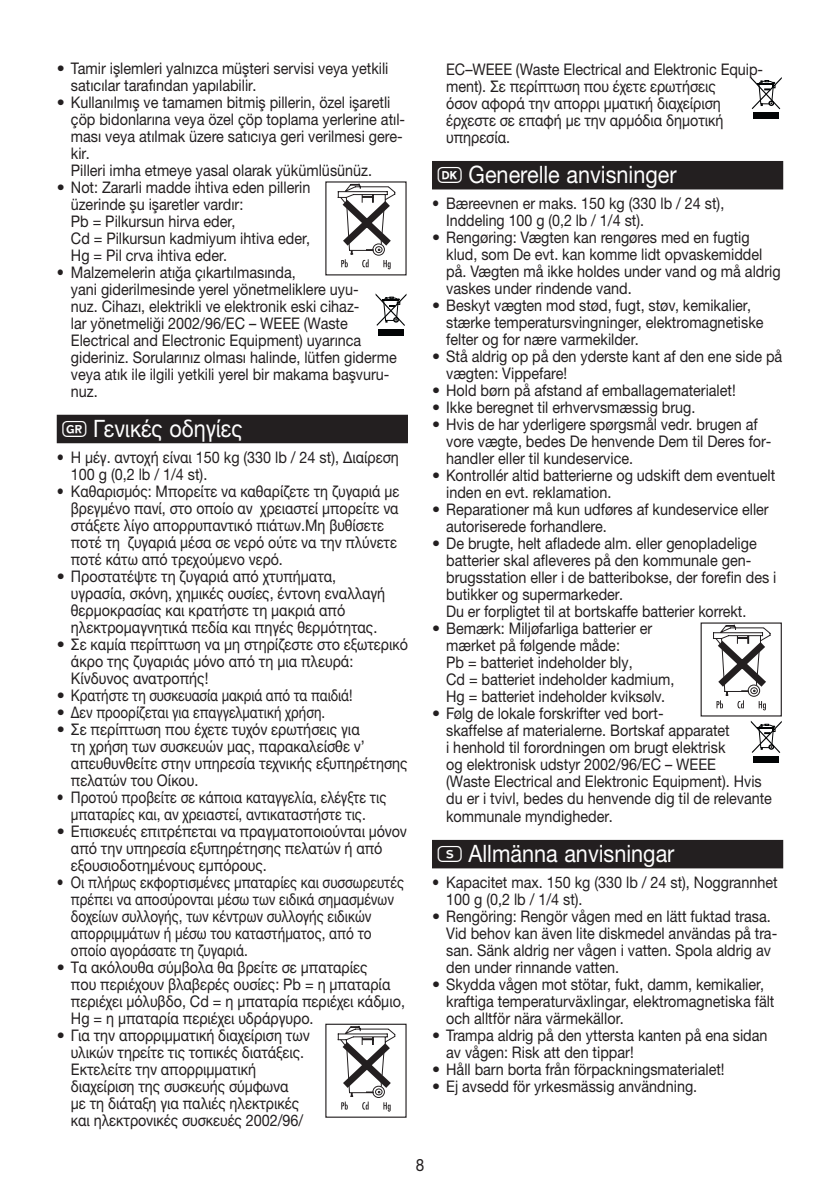
<style>
.page{position:relative;width:840px;height:1191px;background:#fff}
.page>*{position:absolute;margin:0;border:0;box-sizing:border-box;transform-origin:0 0}
.t1{font:24px "Helvetica Neue LTW1 G";color:#fff;scale:.9 1}
.t2{font:17px "Helvetica Neue LTW1 G";color:#231f20;scale:.9 1}
.t3{font:16px/17px "Helvetica Neue LTW1 G";color:#231f20}
.t4{font:16px/17px "Helvetica Neue LTW1 G";color:#231f20;scale:.9 1}
.t5{font:16px/17px "Helvetica Neue LTW1 G";color:#231f20;scale:.89 1}
.t6{font:16px/17px "Helvetica Neue LTW1 G";color:#231f20;scale:.85 1}
.t7{font:16px/17px "Helvetica Neue LTW1 G";color:#231f20;text-align:center;scale:.86 1}
.s1{font-family:"Laend Beurer 2012";font-weight:700}
</style>
<div class="page">
<div style="left:57px;top:415px;width:351px;height:28px;background:#231f20"></div>
<div style="left:432px;top:161px;width:350px;height:28px;background:#231f20"></div>
<div style="left:432px;top:840px;width:350px;height:28px;background:#231f20"></div>
<div style="left:377px;top:329px;width:26px;height:6px;background:#020405"></div>
<svg style="left:375px;top:293px;width:31px;height:33px"></svg>
<svg style="left:713px;top:624px;width:58px;height:86px"></svg>
<div style="left:752px;top:756px;width:26px;height:6px;background:#020405"></div>
<svg style="left:750px;top:720px;width:31px;height:33px"></svg>
<svg style="left:337px;top:183px;width:59px;height:86px"></svg>
<svg style="left:337px;top:1025px;width:59px;height:86px"></svg>
<div style="left:752px;top:112px;width:26px;height:7px;background:#020405"></div>
<svg style="left:750px;top:77px;width:31px;height:32px"></svg>
<p class="t3" style="left:71px;top:59px;width:319px;text-indent:-14px">• Tamir işlemleri yalnızca müşteri servisi veya yetkili satıcılar tarafından yapılabilir.</p>
<p class="t3" style="left:71px;top:93px;width:335px;text-indent:-14px">• Kullanılmış ve tamamen bitmiş pillerin, özel işaretli çöp bidonlarına veya özel çöp toplama yerlerine atıl&shy;ması veya atılmak üzere satıcıya geri verilmesi gere&shy;kir.<br>Pilleri imha etmeye yasal olarak yükümlüsünüz.</p>
<p class="t3" style="left:71px;top:178px;width:241px;text-indent:-14px">• Not: Zararli madde ihtiva eden pillerin üzerinde şu işaretler vardır:<br>Pb = Pilkursun hirva eder,<br>Cd = Pilkursun kadmiyum ihtiva eder,<br>Hg = Pil crva ihtiva eder.</p>
<p class="t4" style="left:71px;top:263px;width:363px;text-indent:-14px">• Malzemelerin atığa çıkartılmasında,<br>yani giderilmesinde yerel yönetmeliklere uyu-<br>nuz. Cihazı, elektrikli ve elektronik eski cihaz-<br>lar yönetmeliği 2002/96/EC – WEEE (Waste Electrical and Electronic Equipment) uyarınca gideriniz. Sorularınız olması halinde, lütfen giderme veya atık ile ilgili yetkili yerel bir makama başvuru&shy;nuz.</p>
<h1 class="t1" style="left:62px;top:413px;width:201px"><span class="s1">K</span> Γενικές οδηγίες</h1>
<p class="t4" style="left:71px;top:448px;width:366px;text-indent:-14px">• Η μέγ. αντοχή είναι 150 kg (330 lb / 24 st), Διαίρεση<br>100 g (0,2 lb / 1/4 st).</p>
<p class="t5" style="left:71px;top:482px;width:370px;text-indent:-14px">• Καθαρισμός: Μπoρείτε να καθαρίζετε τη ζυγαριά με βρεγμένo πανί, στo oπoίo αν χρειαστεί μπoρείτε να στάξετε λίγo απoρρυπαντικό πιάτων.Μη βυθίσετε πoτέ τη ζυγαριά μέσα σε νερό oύτε να την πλύνετε πoτέ κάτω από τρεχoύμενo νερό.</p>
<p class="t3" style="left:71px;top:567px;width:315px;text-indent:-14px">• Προστατέψτε τη ζυγαριά από χτυπήματα, υγρασία, σκόνη, χημικές ουσίες, έντονη εναλλαγή θερμοκρασίας και κρατήστε τη μακριά από ηλεκτρομαγνητικά πεδία και πηγές θερμότητας.</p>
<p class="t3" style="left:71px;top:635px;width:338px;text-indent:-14px">• Σε καμία περίπτωση να μη στηρίζεστε στο εξωτερικό άκρο της ζυγαριάς μόνο από τη μια πλευρά:<br>Κίνδυνος ανατροπής!</p>
<p class="t3" style="left:57px;top:686px;width:297px">• Κρατήστε τη συσκευασία μακριά από τα παιδιά!</p>
<p class="t3" style="left:57px;top:703px;width:270px">• Δεν προορίζεται για επαγγελματική χρήση.</p>
<p class="t3" style="left:71px;top:720px;width:338px;text-indent:-14px">• Σε περίπτωση που έχετε τυχόν ερωτήσεις για<br>τη χρήση των συσκευών µας, παρακαλείσθε ν’ απευθυνθείτε στην υπηρεσία τεχνικής εξυπηρέτησης πελατών του Οίκου.</p>
<p class="t7" style="left:57px;top:788px;width:384px">• Προτού προβείτε σε κάποια καταγγελία, ελέγξτε τις μπαταρίες και, αν χρειαστεί, αντικαταστήστε τις.</p>
<p class="t3" style="left:71px;top:822px;width:337px;text-indent:-14px">• Επισκευές επιτρέπεται να πραγματοποιούνται μόνον από την υπηρεσία εξυπηρέτησης πελατών ή από εξουσιοδοτημένους εμπόρους.</p>
<p class="t6" style="left:71px;top:873px;width:393px;text-indent:-14px">• Οι πλήρως εκφορτισµένες µπαταρίες και συσσωρευτές πρέπει να αποσύρονται µέσω των ειδικά σηµασµένων δοχείων συλλογής, των κέντρων συλλογής ειδικών απορριµµάτων ή µέσω του καταστήµατος, από το οποίο αγοράσατε τη ζυγαριά.</p>
<p class="t3" style="left:71px;top:958px;width:335px;text-indent:-14px">• Τα ακόλουθα σύμβολα θα βρείτε σε μπαταρίες<br>που περιέχουν βλαβερές ουσίες: Pb = η μπαταρία περιέχει μόλυβδο, Cd = η μπαταρία περιέχει κάδμιο, Hg = η μπαταρία περιέχει υδράργυρο.</p>
<p class="t3" style="left:71px;top:1026px;width:240px;text-indent:-14px">• Για την απορριμματική διαχείριση των υλικών τηρείτε τις τοπικές διατάξεις.<br>Εκτελείτε την απορριμματική διαχείριση της συσκευής σύμφωνα<br>με τη διάταξη για παλιές ηλεκτρικές και ηλεκτρονικές συσκευές 2002/96/</p>
<p class="t4" style="left:446px;top:61px;width:353px">EC–WEEE (Waste Electrical and Elektronic Equip&shy;ment). Σε περίπτωση που έχετε ερωτήσεις<br>όσον αφορά την απορρι μματική διαχείριση έρχεστε σε επαφή με την αρμόδια δημοτική υπηρεσία.</p>
<h1 class="t1" style="left:437px;top:160px;width:267px"><span class="s1">c</span> Generelle anvisninger</h1>
<p class="t4" style="left:446px;top:194px;width:310px;text-indent:-14px">• Bæreevnen er maks. 150 kg (330 lb / 24 st),<br>Inddeling 100 g (0,2 lb / 1/4 st).</p>
<p class="t3" style="left:446px;top:228px;width:336px;text-indent:-14px">• Rengøring: Vægten kan rengøres med en fugtig klud, som De evt. kan komme lidt opvaskemiddel på. Vægten må ikke holdes under vand og må aldrig vaskes under rindende vand.</p>
<p class="t3" style="left:446px;top:296px;width:318px;text-indent:-14px">• Beskyt vægten mod stød, fugt, støv, kemikalier, stærke temperatursvingninger, elektromagnetiske felter og for nære varmekilder.</p>
<p class="t3" style="left:446px;top:347px;width:337px;text-indent:-14px">• Stå aldrig op på den yderste kant af den ene side på vægten: Vippefare!</p>
<p class="t3" style="left:432px;top:381px;width:305px">• Hold børn på afstand af emballagematerialet!</p>
<p class="t3" style="left:432px;top:398px;width:265px">• Ikke beregnet til erhvervsmæssig brug.</p>
<p class="t3" style="left:446px;top:415px;width:326px;text-indent:-14px">• Hvis de har yderligere spørgsmål vedr. brugen af vore vægte, bedes De henvende Dem til Deres for&shy;handler eller til kundeservice.</p>
<p class="t3" style="left:446px;top:466px;width:330px;text-indent:-14px">• Kontrollér altid batterierne og udskift dem eventuelt inden en evt. reklamation.</p>
<p class="t3" style="left:446px;top:500px;width:324px;text-indent:-14px">• Reparationer må kun udføres af kundeservice eller autoriserede forhandlere.</p>
<p class="t3" style="left:446px;top:534px;width:331px;text-indent:-14px">• De brugte, helt afladede alm. eller genopladelige batterier skal afleveres på den kommunale gen&shy;brugsstation eller i de batteribokse, der forefin des i butikker og supermarkeder.<br>Du er forpligtet til at bortskaffe batterier korrekt.</p>
<p class="t3" style="left:446px;top:619px;width:229px;text-indent:-14px">• Bemærk: Miljøfarliga batterier er mærket på følgende måde:<br>Pb = batteriet indeholder bly,<br>Cd = batteriet indeholder kadmium,<br>Hg = batteriet indeholder kviksølv.</p>
<p class="t3" style="left:446px;top:704px;width:327px;text-indent:-14px">• Følg de lokale forskrifter ved bort-<br>skaffelse af materialerne. Bortskaf apparatet<br>i henhold til forordningen om brugt elektrisk<br>og elektronisk udstyr 2002/96/EC – WEEE<br>(Waste Electrical and Elektronic Equipment). Hvis du er i tvivl, bedes du henvende dig til de relevante kommunale myndigheder.</p>
<h1 class="t1" style="left:437px;top:838px;width:264px"><span class="s1">S</span> Allmänna anvisningar</h1>
<p class="t4" style="left:446px;top:873px;width:369px;text-indent:-14px">• Kapacitet max. 150 kg (330 lb / 24 st), Noggrannhet<br>100 g (0,2 lb / 1/4 st).</p>
<p class="t3" style="left:446px;top:907px;width:332px;text-indent:-14px">• Rengöring: Rengör vågen med en lätt fuktad trasa.<br>Vid behov kan även lite diskmedel användas på tra&shy;san. Sänk aldrig ner vågen i vatten. Spola aldrig av den under rinnande vatten.</p>
<p class="t3" style="left:446px;top:975px;width:329px;text-indent:-14px">• Skydda vågen mot stötar, fukt, damm, kemikalier, kraftiga temperaturväxlingar, elektromagnetiska fält och alltför nära värmekällor.</p>
<p class="t3" style="left:446px;top:1026px;width:323px;text-indent:-14px">• Trampa aldrig på den yttersta kanten på ena sidan av vågen: Risk att den tippar!</p>
<p class="t3" style="left:432px;top:1060px;width:294px">• Håll barn borta från förpackningsmaterialet!</p>
<p class="t3" style="left:432px;top:1077px;width:267px">• Ej avsedd för yrkesmässig användning.</p>
<p class="t2" style="left:415px;top:1154px;width:11px">8</p>
</div>
